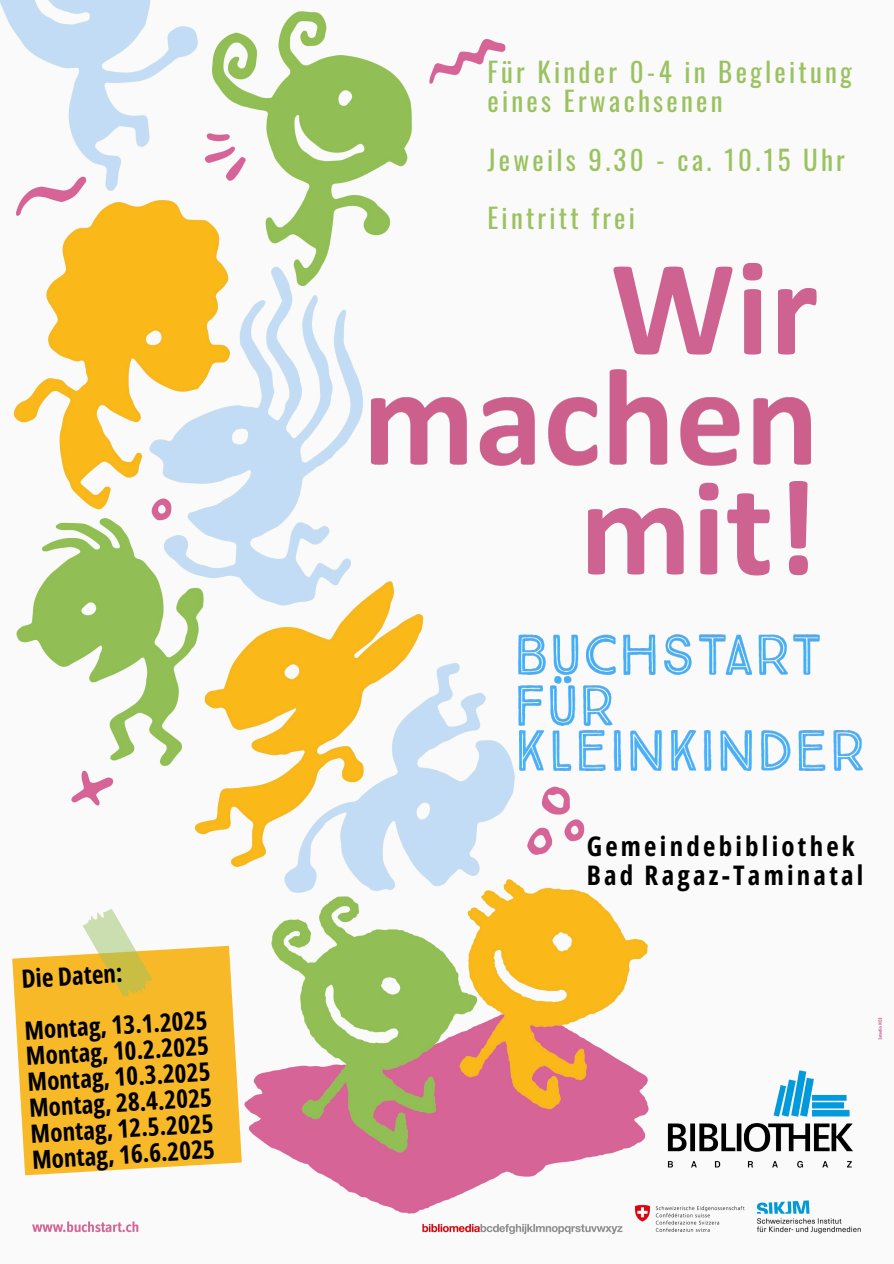
<style>
.page{position:relative;width:894px;height:1264px;background:#fff}
.page>*{position:absolute;margin:0;border:0;box-sizing:border-box;transform-origin:0 0}
.t1{font:27px/29.2px "Oswald";letter-spacing:.12em;color:#9bc260}
.t2{font:700 27px/29.2px "Open Sans Condensed";letter-spacing:.12em;color:#000}
.t3{font:700 25.2px/25.8px "Open Sans Condensed";color:#000;text-align:justify}
</style>
<div class="page">
<img style="left:0;top:0;width:883px;height:1235px">
<img style="left:371px;top:370px;width:439px;height:95px">
<svg style="left:588px;top:482px;width:217px;height:93px"></svg>
<svg style="left:613px;top:263px;width:203px;height:91px"></svg>
<img style="left:513px;top:629px;width:311px;height:102px">
<img style="left:519px;top:730px;width:342px;height:41px">
<img style="left:660px;top:1064px;width:201px;height:109px">
<svg style="left:12px;top:945px;width:230px;height:230px;background:#f8bf3e"></svg>
<svg style="left:80px;top:903px;width:76px;height:100px"></svg>
<p class="t3" style="left:21px;top:964px;width:103px;rotate:-3deg">Die Daten:</p>
<p class="t3" style="left:24px;top:1016px;width:185px;rotate:-3deg">Montag, 13.1.2025<br>Montag, 10.2.2025<br>Montag, 10.3.2025<br>Montag, 28.4.2025<br>Montag, 12.5.2025<br>Montag, 16.6.2025</p>
<h1 class="t1" style="left:487px;top:56px;width:366px">Für Kinder 0-4 in Begleitung eines Erwachsenen</h1>
<h1 class="t1" style="left:487px;top:144px;width:359px">Jeweils 9.30 - ca. 10.15 Uhr</h1>
<p class="t1" style="left:487px;top:202px;width:149px">Eintritt frei</p>
<p class="t2" style="left:586px;top:830px;width:278px">Gemeindebibliothek<br>Bad Ragaz-Taminatal</p>
</div>
